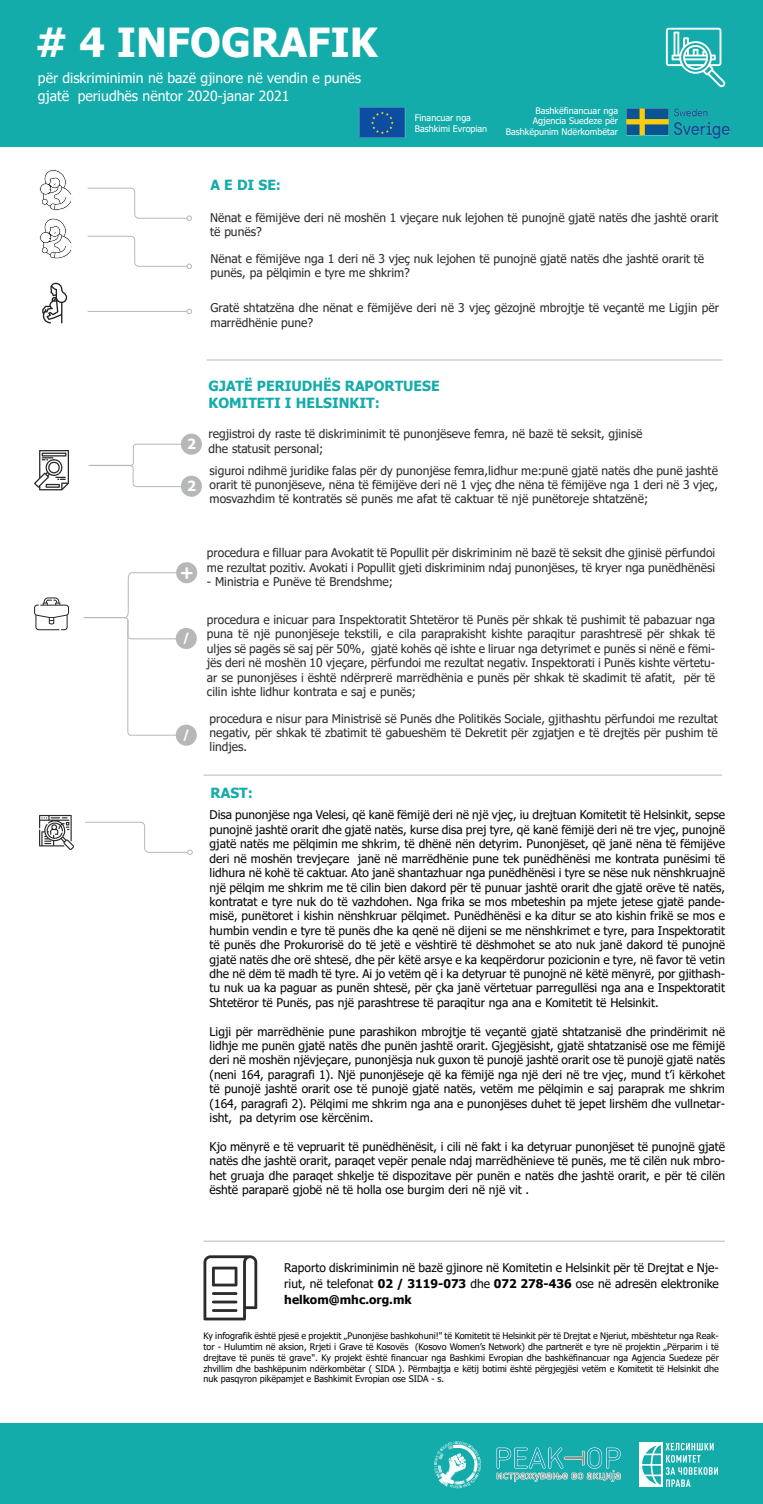
<style>
.page{position:relative;width:763px;height:1504px;background:#fff}
.page>*{position:absolute;margin:0;border:0;box-sizing:border-box;transform-origin:0 0}
.t1{font:700 40px "Tahoma";color:#fff}
.t2{font:700 18px "Tahoma";color:#fff}
.t3{font:14px/17.4px "Tahoma";color:#fff}
.t4{font:700 14px/16.8px "Tahoma";color:#14acab}
.t5{font:700 14px "Tahoma";color:#fff}
.t6{font:700 12.3px "Tahoma";color:#fff}
.t7{font:12px/14.4px "Tahoma";color:#050504;text-align:justify}
.t8{font:12px/14.4px "Tahoma";color:#2a2b2a}
.t9{font:9px/10.8px "Tahoma";color:#050504;text-align:justify}
.t10{font:9px/10.8px "Tahoma";color:#fff}
.s1{font-weight:700}
</style>
<div class="page">
<svg style="left:42px;top:282px;width:25px;height:41px"></svg>
<div style="left:181px;top:475px;width:21px;height:22px;background:#b6b7b7;border-radius:50%"></div>
<svg style="left:34px;top:597px;width:35px;height:33px"></svg>
<div style="left:176px;top:562px;width:21px;height:21px;background:#b6b7b7;border-radius:50%"></div>
<div style="left:176px;top:628px;width:21px;height:21px;background:#b6b7b7;border-radius:50%"></div>
<div style="left:0;top:0;width:763px;height:147px;background:#14acab"></div>
<div style="left:0;top:1422px;width:763px;height:81px;background:#14acab"></div>
<svg style="left:666px;top:28px;width:59px;height:59px"></svg>
<hr style="left:207px;top:359px;width:515px;height:1px;background:#b6b7b7">
<hr style="left:203px;top:1240px;width:522px;height:1px;background:#b6b7b7">
<hr style="left:204px;top:774px;width:518px;height:1px;background:#b6b7b7">
<svg style="left:87px;top:187px;width:105px;height:34px"></svg>
<hr style="left:88px;top:311px;width:99px;height:1px;background:#b6b7b7">
<svg style="left:187px;top:309px;width:5px;height:5px"></svg>
<svg style="left:87px;top:235px;width:105px;height:34px"></svg>
<svg style="left:85px;top:821px;width:108px;height:34px"></svg>
<svg style="left:203px;top:1255px;width:54px;height:65px"></svg>
<hr style="left:212px;top:1291px;width:25px;height:3px;background:#2a2b2a">
<hr style="left:212px;top:1300px;width:25px;height:3px;background:#2a2b2a">
<hr style="left:212px;top:1308px;width:25px;height:3px;background:#2a2b2a">
<div style="left:181px;top:433px;width:21px;height:21px;background:#b6b7b7;border-radius:50%"></div>
<svg style="left:88px;top:443px;width:97px;height:44px"></svg>
<svg style="left:360px;top:107px;width:45px;height:31px"></svg>
<svg style="left:83px;top:571px;width:107px;height:165px"></svg>
<div style="left:176px;top:724px;width:21px;height:21px;background:#b6b7b7;border-radius:50%"></div>
<svg style="left:34px;top:450px;width:35px;height:40px"></svg>
<svg style="left:39px;top:814px;width:35px;height:36px"></svg>
<svg style="left:626px;top:108px;width:104px;height:31px"></svg>
<svg style="left:39px;top:218px;width:33px;height:41px"></svg>
<svg style="left:39px;top:169px;width:33px;height:41px"></svg>
<svg style="left:434px;top:1441px;width:47px;height:46px"></svg>
<svg style="left:496px;top:1447px;width:125px;height:35px"></svg>
<div style="left:639px;top:1442px;width:24px;height:44px;background:#fff"></div>
<svg style="left:642px;top:1442px;width:76px;height:44px"></svg>
<h1 class="t1" style="left:35px;top:15px;width:344px"># 4 INFOGRAFIK</h1>
<p class="t3" style="left:38px;top:70px;width:325px">për diskriminimin në bazë gjinore në vendin e punës gjatë periudhës nëntor 2020-janar 2021</p>
<p class="t10" style="left:415px;top:113px;width:74px">Financuar nga<br>Bashkimi Evropian</p>
<p class="t10" style="left:506px;top:105px;width:114px;text-align:right">Bashkëfinancuar nga<br>Agjencia Suedeze për<br>Bashkëpunim Ndërkombëtar</p>
<p class="t4" style="left:211px;top:177px;width:72px">A E DI SE:</p>
<p class="t8" style="left:210px;top:211px;width:510px">Nënat e fëmijëve deri në moshën 1 vjeçare nuk lejohen të punojnë gjatë natës dhe jashtë orarit të punës?</p>
<p class="t8" style="left:211px;top:252px;width:495px">Nënat e fëmijëve nga 1 deri në 3 vjeç nuk lejohen të punojnë gjatë natës dhe jashtë orarit të punës, pa pëlqimin e tyre me shkrim?</p>
<p class="t8" style="left:211px;top:301px;width:510px">Gratë shtatzëna dhe nënat e fëmijëve deri në 3 vjeç gëzojnë mbrojtje të veçantë me Ligjin për marrëdhënie pune?</p>
<p class="t5" style="left:187px;top:434px;width:10px">2</p>
<p class="t5" style="left:187px;top:476px;width:10px">2</p>
<p class="t4" style="left:209px;top:378px;width:233px">GJATË PERIUDHËS RAPORTUESE<br>KOMITETI I HELSINKIT:</p>
<p class="t8" style="left:209px;top:427px;width:435px">regjistroi dy raste të diskriminimit të punonjëseve femra, në bazë të seksit, gjinisë dhe statusit personal;</p>
<p class="t8" style="left:210px;top:463px;width:510px;text-align:justify">siguroi ndihmë juridike falas për dy punonjëse femra,lidhur me:punë gjatë natës dhe punë jashtë orarit të punonjëseve, nëna të fëmijëve deri në 1 vjeç dhe nëna të fëmijëve nga 1 deri në 3 vjeç, mosvazhdim të kontratës së punës me afat të caktuar të një punëtoreje shtatzënë;</p>
<h2 class="t2" style="left:179px;top:559px;width:16px">+</h2>
<p class="t6" style="left:183px;top:629px;width:9px">/</p>
<p class="t6" style="left:183px;top:725px;width:9px">/</p>
<p class="t8" style="left:207px;top:546px;width:510px">procedura e filluar para Avokatit të Popullit për diskriminim në bazë të seksit dhe gjinisë përfundoi me rezultat pozitiv. Avokati i Popullit gjeti diskriminim ndaj punonjëses, të kryer nga punëdhënësi</p>
<p class="t8" style="left:207px;top:575px;width:188px">- Ministria e Punëve të Brendshme;</p>
<p class="t8" style="left:207px;top:613px;width:510px;text-align:justify">procedura e inicuar para Inspektoratit Shtetëror të Punës për shkak të pushimit të pabazuar nga puna të një punonjëseje tekstili, e cila paraprakisht kishte paraqitur parashtresë për shkak të uljes së pagës së saj për 50%, gjatë kohës që ishte e liruar nga detyrimet e punës si nënë e fëmi&shy;jës deri në moshën 10 vjeçare, përfundoi me rezultat negativ. Inspektorati i Punës kishte vërtetu&shy;ar se punonjëses i është ndërprerë marrëdhënia e punës për shkak të skadimit të afatit, për të cilin ishte lidhur kontrata e saj e punës;</p>
<p class="t8" style="left:210px;top:711px;width:510px;text-align:justify">procedura e nisur para Ministrisë së Punës dhe Politikës Sociale, gjithashtu përfundoi me rezultat negativ, për shkak të zbatimit të gabueshëm të Dekretit për zgjatjen e të drejtës për pushim të lindjes.</p>
<p class="t4" style="left:211px;top:785px;width:44px">RAST:</p>
<p class="t7" style="left:210px;top:808px;width:517px">Disa punonjëse nga Velesi, që kanë fëmijë deri në një vjeç, iu drejtuan Komitetit të Helsinkit, sepse punojnë jashtë orarit dhe gjatë natës, kurse disa prej tyre, që kanë fëmijë deri në tre vjeç, punojnë gjatë natës me pëlqimin me shkrim, të dhënë nën detyrim. Punonjëset, që janë nëna të fëmijëve deri në moshën trevjeçare janë në marrëdhënie pune tek punëdhënësi me kontrata punësimi të lidhura në kohë të caktuar. Ato janë shantazhuar nga punëdhënësi i tyre se nëse nuk nënshkruajnë një pëlqim me shkrim me të cilin bien dakord për të punuar jashtë orarit dhe gjatë orëve të natës, kontratat e tyre nuk do të vazhdohen. Nga frika se mos mbeteshin pa mjete jetese gjatë pande&shy;misë, punëtoret i kishin nënshkruar pëlqimet. Punëdhënësi e ka ditur se ato kishin frikë se mos e humbin vendin e tyre të punës dhe ka qenë në dijeni se me nënshkrimet e tyre, para Inspektoratit të punës dhe Prokurorisë do të jetë e vështirë të dëshmohet se ato nuk janë dakord të punojnë gjatë natës dhe orë shtesë, dhe për këtë arsye e ka keqpërdorur pozicionin e tyre, në favor të vetin dhe në dëm të madh të tyre. Ai jo vetëm që i ka detyruar të punojnë në këtë mënyrë, por gjithash&shy;tu nuk ua ka paguar as punën shtesë, për çka janë vërtetuar parregullësi nga ana e Inspektoratit Shtetëror të Punës, pas një parashtrese të paraqitur nga ana e Komitetit të Helsinkit.</p>
<p class="t7" style="left:210px;top:1024px;width:517px">Ligji për marrëdhënie pune parashikon mbrojtje të veçantë gjatë shtatzanisë dhe prindërimit në lidhje me punën gjatë natës dhe punën jashtë orarit. Gjegjësisht, gjatë shtatzanisë ose me fëmijë deri në moshën njëvjeçare, punonjësja nuk guxon të punojë jashtë orarit ose të punojë gjatë natës (neni 164, paragrafi 1). Një punonjëseje që ka fëmijë nga një deri në tre vjeç, mund t’i kërkohet të punojë jashtë orarit ose të punojë gjatë natës, vetëm me pëlqimin e saj paraprak me shkrim (164, paragrafi 2). Pëlqimi me shkrim nga ana e punonjëses duhet të jepet lirshëm dhe vullnetar&shy;isht, pa detyrim ose kërcënim.</p>
<p class="t7" style="left:210px;top:1139px;width:517px">Kjo mënyrë e të vepruarit të punëdhënësit, i cili në fakt i ka detyruar punonjëset të punojnë gjatë natës dhe jashtë orarit, paraqet vepër penale ndaj marrëdhënieve të punës, me të cilën nuk mbro&shy;het gruaja dhe paraqet shkelje të dispozitave për punën e natës dhe jashtë orarit, e për të cilën është paraparë gjobë në të holla ose burgim deri në një vit .</p>
<p class="t7" style="left:284px;top:1260px;width:436px;line-height:16px">Raporto diskriminimin në bazë gjinore në Komitetin e Helsinkit për të Drejtat e Nje&shy;riut, në telefonat <span class="s1">02 / 3119-073</span> dhe <span class="s1">072 278-436</span> ose në adresën elektronike <span class="s1">helkom@mhc.org.mk</span></p>
<p class="t9" style="left:203px;top:1330px;width:517px">Ky infografik është pjesë e projektit „Punonjëse bashkohuni!" të Komitetit të Helsinkit për të Drejtat e Njeriut, mbështetur nga Reak&shy;tor - Hulumtim në aksion, Rrjeti i Grave të Kosovës (Kosovo Women’s Network) dhe partnerët e tyre në projektin „Përparim i të drejtave të punës të grave". Ky projekt është financuar nga Bashkimi Evropian dhe bashkëfinancuar nga Agjencia Suedeze për zhvillim dhe bashkëpunim ndërkombëtar ( SIDA ). Përmbajtja e këtij botimi është përgjegjësi vetëm e Komitetit të Helsinkit dhe nuk pasqyron pikëpamjet e Bashkimit Evropian ose SIDA - s.</p>
</div>
